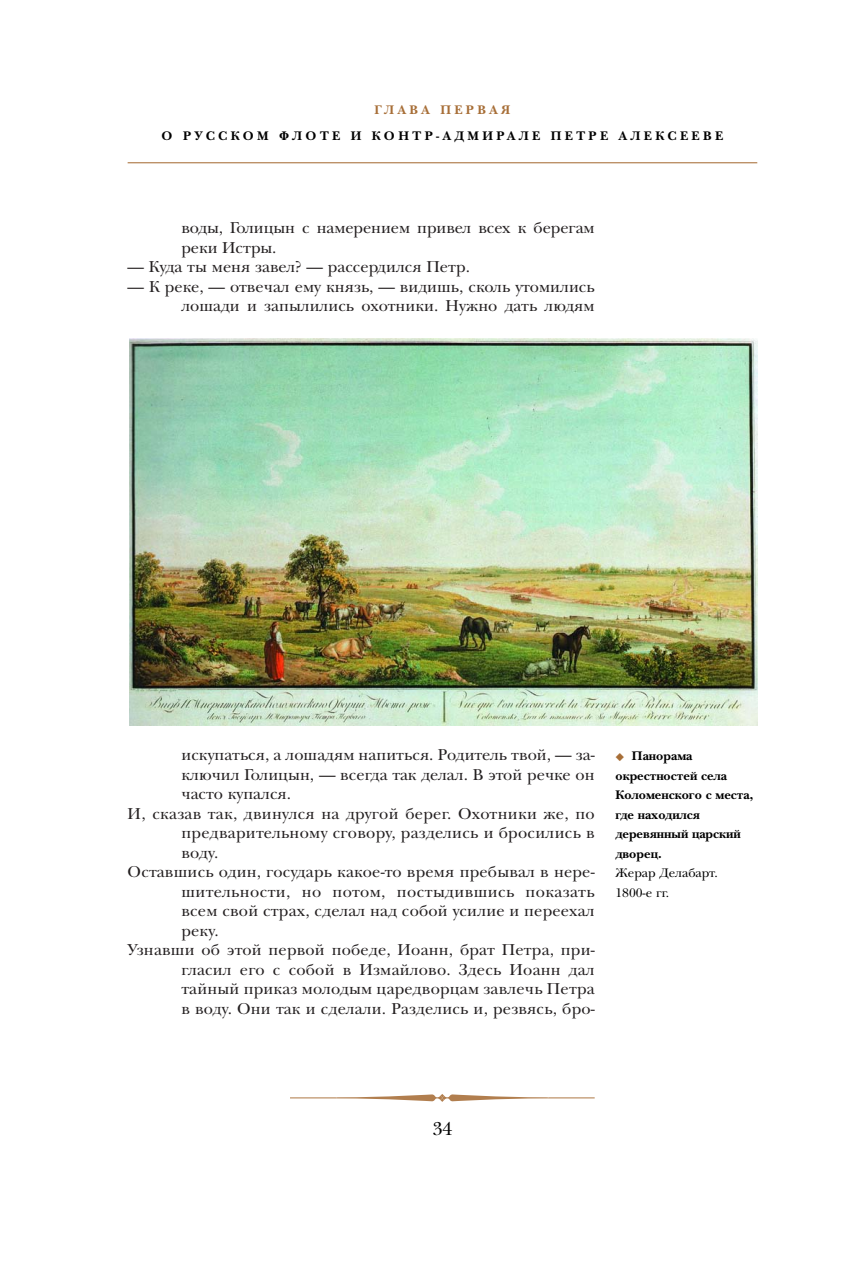
<style>
.page{position:relative;width:842px;height:1262px;background:#fff}
.page>*{position:absolute;margin:0;border:0;box-sizing:border-box;transform-origin:0 0}
.t1{font:19.5px "Baskerville DAT";color:#000}
.t2{font:16.5px/19.5px "Baskerville DAT";letter-spacing:.01em;color:#231f20}
.t3{font:700 13.05px/19.5px "Baskerville DAT";color:#000}
.t4{font:700 13.05px "Baskerville DAT";letter-spacing:.26em;color:#000}
.t5{font:13.05px/19.5px "Baskerville DAT";color:#000}
.t6{font:700 13.05px "Baskerville DAT";letter-spacing:.26em;color:#a76e37}
.s1{color:#a76e37}
</style>
<div class="page">
<hr style="left:128px;top:162px;width:629px;height:1px;background:#a76e37">
<img style="left:129px;top:339px;width:628px;height:386px">
<svg style="left:290px;top:1094px;width:304px;height:7px"></svg>
<p class="t6" style="left:374px;top:105px;width:137px">ГЛАВА ПЕРВАЯ</p>
<p class="t4" style="left:162px;top:131px;width:563px">О РУССКОМ ФЛОТЕ И КОНТР-АДМИРАЛЕ ПЕТРЕ АЛЕКСЕЕВЕ</p>
<p class="t2" style="left:181px;top:220px;width:415px">воды, Голицын с намерением привел всех к берегам реки Истры.</p>
<p class="t2" style="left:128px;top:259px;width:344px">— Куда ты меня завел? — рассердился Петр.</p>
<p class="t2" style="left:128px;top:279px;width:468px;text-align:right">— К реке, — отвечал ему князь, — видишь, сколь утомились лошади и запылились охотники. Нужно дать людям</p>
<p class="t2" style="left:181px;top:747px;width:415px">искупаться, а лошадям напиться. Родитель твой, — за-</p>
<p class="t2" style="left:181px;top:766px;width:415px">ключил Голицын, — всегда так делал. В этой речке он</p>
<p class="t2" style="left:181px;top:786px;width:111px">часто купался.</p>
<p class="t2" style="left:128px;top:805px;width:468px">И, сказав так, двинулся на другой берег. Охотники же, по</p>
<p class="t2" style="left:181px;top:825px;width:414px">предварительному сговору, разделись и бросились в</p>
<p class="t2" style="left:181px;top:844px;width:39px">воду.</p>
<p class="t2" style="left:128px;top:864px;width:468px">Оставшись один, государь какое-то время пребывал в нере-</p>
<p class="t2" style="left:181px;top:883px;width:415px">шительности, но потом, постыдившись показать</p>
<p class="t2" style="left:181px;top:903px;width:415px">всем свой страх, сделал над собой усилие и переехал</p>
<p class="t2" style="left:181px;top:922px;width:39px">реку.</p>
<p class="t2" style="left:128px;top:942px;width:468px">Узнавши об этой первой победе, Иоанн, брат Петра, при-</p>
<p class="t2" style="left:181px;top:961px;width:415px">гласил его с собой в Измайлово. Здесь Иоанн дал</p>
<p class="t2" style="left:181px;top:981px;width:415px">тайный приказ молодым царедворцам завлечь Петра</p>
<p class="t2" style="left:181px;top:1000px;width:415px">в воду. Они так и сделали. Разделись и, резвясь, бро-</p>
<p class="t3" style="left:615px;top:747px;width:139px"><span class="s1">◆</span> Панорама окрестностей села<br>Коломенского с места, где находился деревянный царский дворец.</p>
<p class="t5" style="left:615px;top:864px;width:104px">Жерар Делабарт.<br>1800-е гг.</p>
<p class="t1" style="left:432px;top:1121px;width:22px">34</p>
</div>
